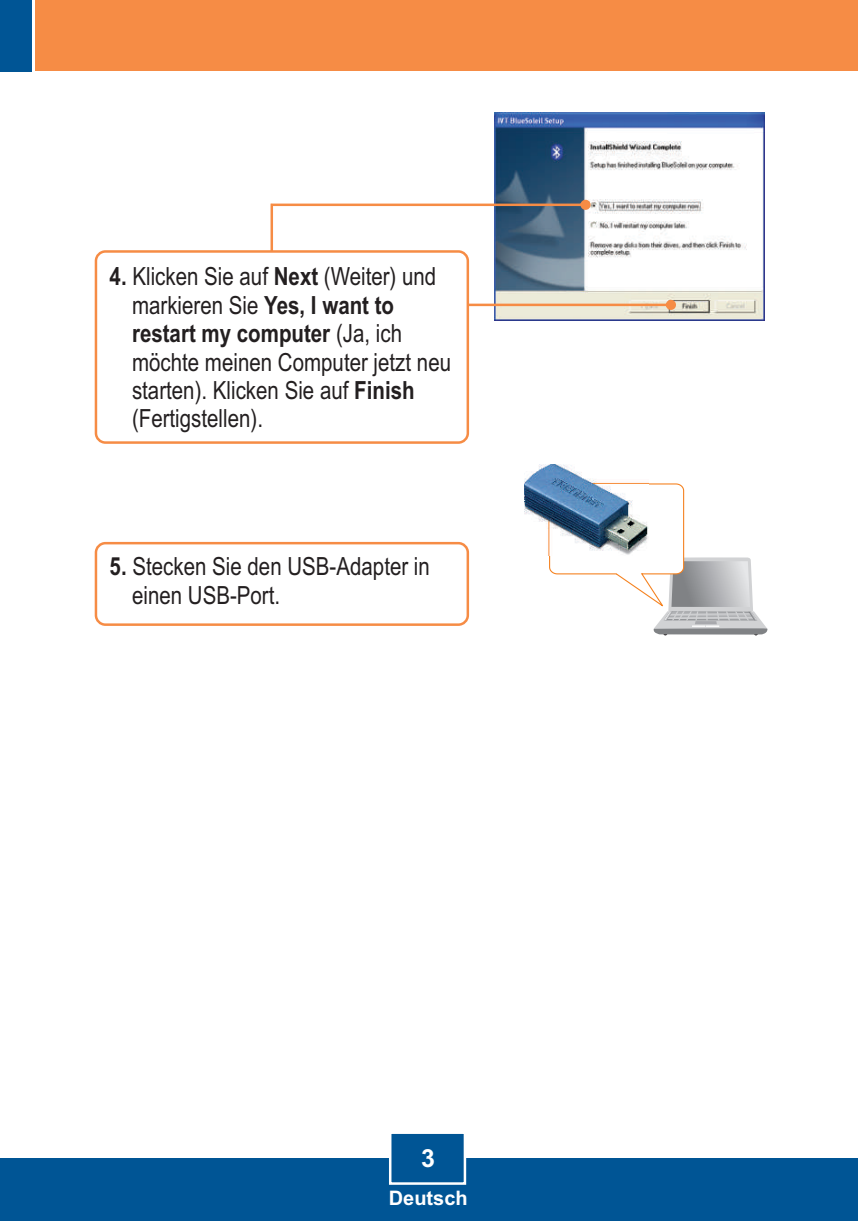
<style>
.page{position:relative;width:858px;height:1221px;background:#fff}
.page>*{position:absolute;margin:0;border:0;box-sizing:border-box;transform-origin:0 0}
.t1{font:25px/28.5px "Arial Narrow";color:#231f20}
.t2{font:700 25px "Arial";color:#fff}
.t3{font:700 20px "Arial";color:#fff}
.s1{font-weight:700}
</style>
<div class="page">
<div style="left:0;top:1158px;width:858px;height:63px;background:#005595"></div>
<div style="left:35px;top:0;width:823px;height:71px;background:#f68c45"></div>
<div style="left:0;top:0;width:32px;height:71px;background:#005595"></div>
<svg style="left:389px;top:1133px;width:78px;height:52px"></svg>
<img style="left:495px;top:113px;width:270px;height:207px">
<svg style="left:469px;top:300px;width:207px;height:10px;background:#eed0b2"></svg>
<div style="left:95px;top:542px;width:374px;height:84px;background:#fff;border:3px solid #f68c45;border-radius:9px"></div>
<svg style="left:270px;top:200px;width:320px;height:54px"></svg>
<div style="left:95px;top:250px;width:374px;height:194px;background:#fff;border:3px solid #f68c45;border-radius:9px"></div>
<svg style="left:549px;top:483px;width:219px;height:152px"></svg>
<img style="left:525px;top:464px;width:123px;height:91px">
<p class="t1" style="left:132px;top:264px;width:321px;text-indent:-22px"><span class="s1">4.</span> Klicken Sie auf <span class="s1">Next</span> (Weiter) und markieren Sie <span class="s1">Yes, I want to restart my computer</span> (Ja, ich möchte meinen Computer jetzt neu starten). Klicken Sie auf <span class="s1">Finish </span>(Fertigstellen).</p>
<p class="t1" style="left:132px;top:555px;width:299px;text-indent:-22px"><span class="s1">5.</span> Stecken Sie den USB-Adapter in einen USB-Port.</p>
<p class="t2" style="left:421px;top:1148px;width:15px">3</p>
<p class="t3" style="left:389px;top:1190px;width:80px">Deutsch</p>
</div>
